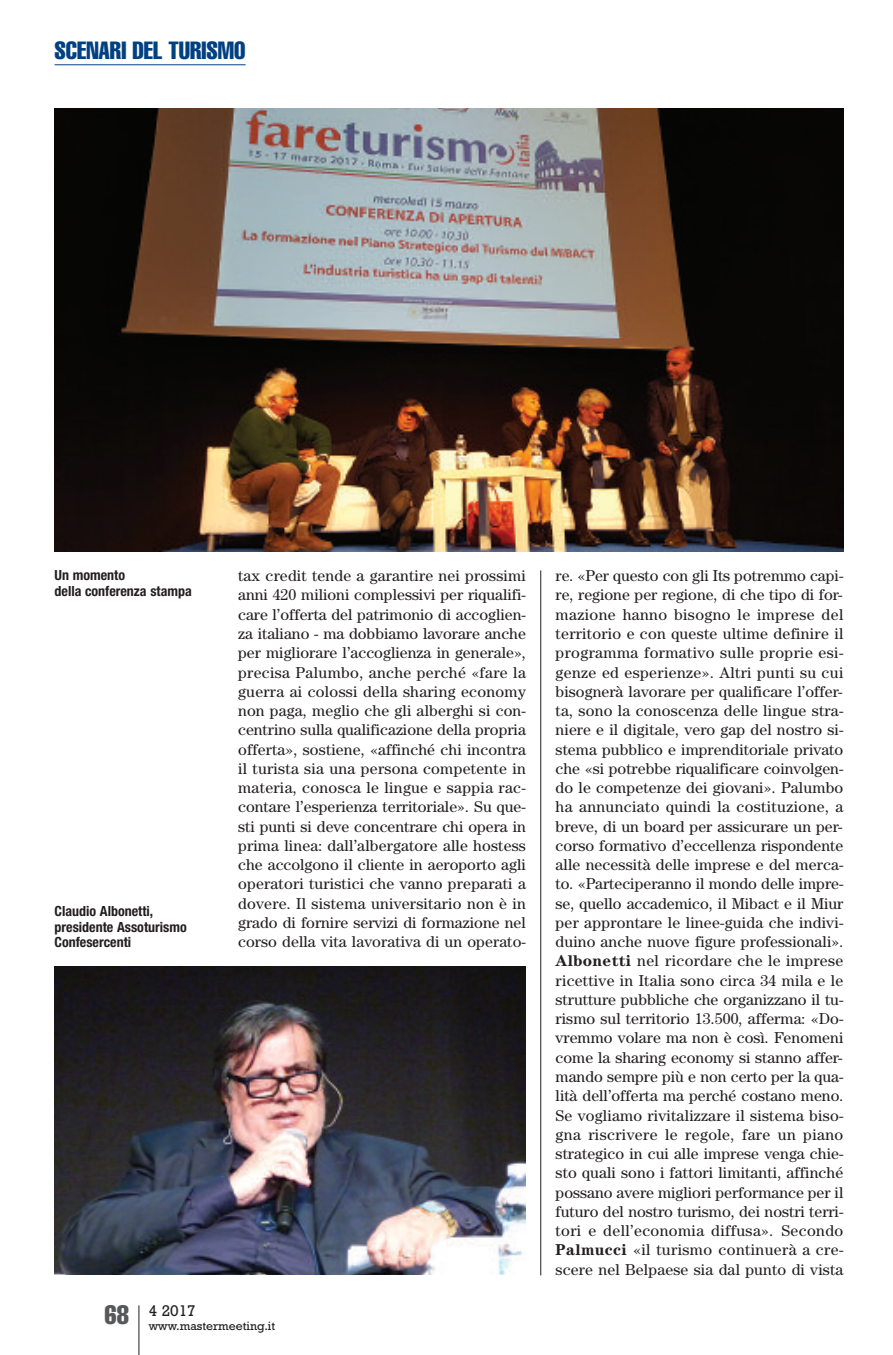
<style>
.page{position:relative;width:893px;height:1355px;background:#fff}
.page>*{position:absolute;margin:0;border:0;box-sizing:border-box;transform-origin:0 0}
.t1{font:extra-condensed 24.5px "Helvetica";color:#014081}
.t2{font:15.75px/19.2px "Century";letter-spacing:.01em;color:#231f20;text-align:justify}
.t3{font:15.75px "Rockwell";color:#231f20}
.t4{font:700 condensed 14px/15.8px "Helvetica Neue";color:#231f20}
.t5{font:12.25px "Rockwell";color:#231f20}
.s1{font-weight:700}
</style>
<div class="page">
<hr style="left:138px;top:1305px;width:1px;height:49px;background:#231f20">
<hr style="left:55px;top:64px;width:191px;height:1px;background:#014081">
<hr style="left:540px;top:570px;width:1px;height:705px;background:#231f20">
<img style="left:55px;top:966px;width:471px;height:308px">
<img style="left:55px;top:108px;width:788px;height:443px">
<h1 class="t1" style="left:55px;top:42px;width:193px">SCENARI DEL TURISMO</h1>
<p class="t4" style="left:55px;top:568px;width:139px">Un momento<br>della conferenza stampa</p>
<p class="t4" style="left:55px;top:904px;width:134px">Claudio Albonetti, presidente Assoturismo<br>Confesercenti</p>
<p class="t2" style="left:238px;top:567px;width:289px">tax credit tende a garantire nei prossimi anni 420 milioni complessivi per riqualifi&shy;care l’offerta del patrimonio di accoglien&shy;za italiano - ma dobbiamo lavorare anche per migliorare l’accoglienza in generale», precisa Palumbo, anche perché «fare la guerra ai colossi della sharing economy non paga, meglio che gli alberghi si con&shy;centrino sulla qualificazione della propria offerta», sostiene, «affinché chi incontra il turista sia una persona competente in materia, conosca le lingue e sappia rac&shy;contare l’esperienza territoriale». Su que&shy;sti punti si deve concentrare chi opera in prima linea: dall’albergatore alle hostess che accolgono il cliente in aeroporto agli operatori turistici che vanno preparati a dovere. Il sistema universitario non è in grado di fornire servizi di formazione nel corso della vita lavorativa di un operato-</p>
<p class="t5" style="left:105px;top:1321px;width:172px"><sup>68</sup> www.mastermeeting.it</p>
<p class="t3" style="left:149px;top:1305px;width:49px">4 2017</p>
<p class="t2" style="left:556px;top:567px;width:289px">re. «Per questo con gli Its potremmo capi&shy;re, regione per regione, di che tipo di for&shy;mazione hanno bisogno le imprese del territorio e con queste ultime definire il programma formativo sulle proprie esi&shy;genze ed esperienze». Altri punti su cui bisognerà lavorare per qualificare l’offer&shy;ta, sono la conoscenza delle lingue stra&shy;niere e il digitale, vero gap del nostro si&shy;stema pubblico e imprenditoriale privato che «si potrebbe riqualificare coinvolgen&shy;do le competenze dei giovani». Palumbo ha annunciato quindi la costituzione, a breve, di un board per assicurare un per&shy;corso formativo d’eccellenza rispondente alle necessità delle imprese e del merca&shy;to. «Parteciperanno il mondo delle impre&shy;se, quello accademico, il Mibact e il Miur per approntare le linee-guida che indivi&shy;duino anche nuove figure professionali».<br><span class="s1">Albonetti</span> nel ricordare che le imprese ricettive in Italia sono circa 34 mila e le strutture pubbliche che organizzano il tu&shy;rismo sul territorio 13.500, afferma: «Do&shy;vremmo volare ma non è così. Fenomeni come la sharing economy si stanno affer&shy;mando sempre più e non certo per la qua&shy;lità dell’offerta ma perché costano meno.<br>Se vogliamo rivitalizzare il sistema biso&shy;gna riscrivere le regole, fare un piano strategico in cui alle imprese venga chie&shy;sto quali sono i fattori limitanti, affinché possano avere migliori performance per il futuro del nostro turismo, dei nostri terri&shy;tori e dell’economia diffusa». Secondo <span class="s1">Palmucci</span> «il turismo continuerà a cre&shy;scere nel Belpaese sia dal punto di vista</p>
</div>
